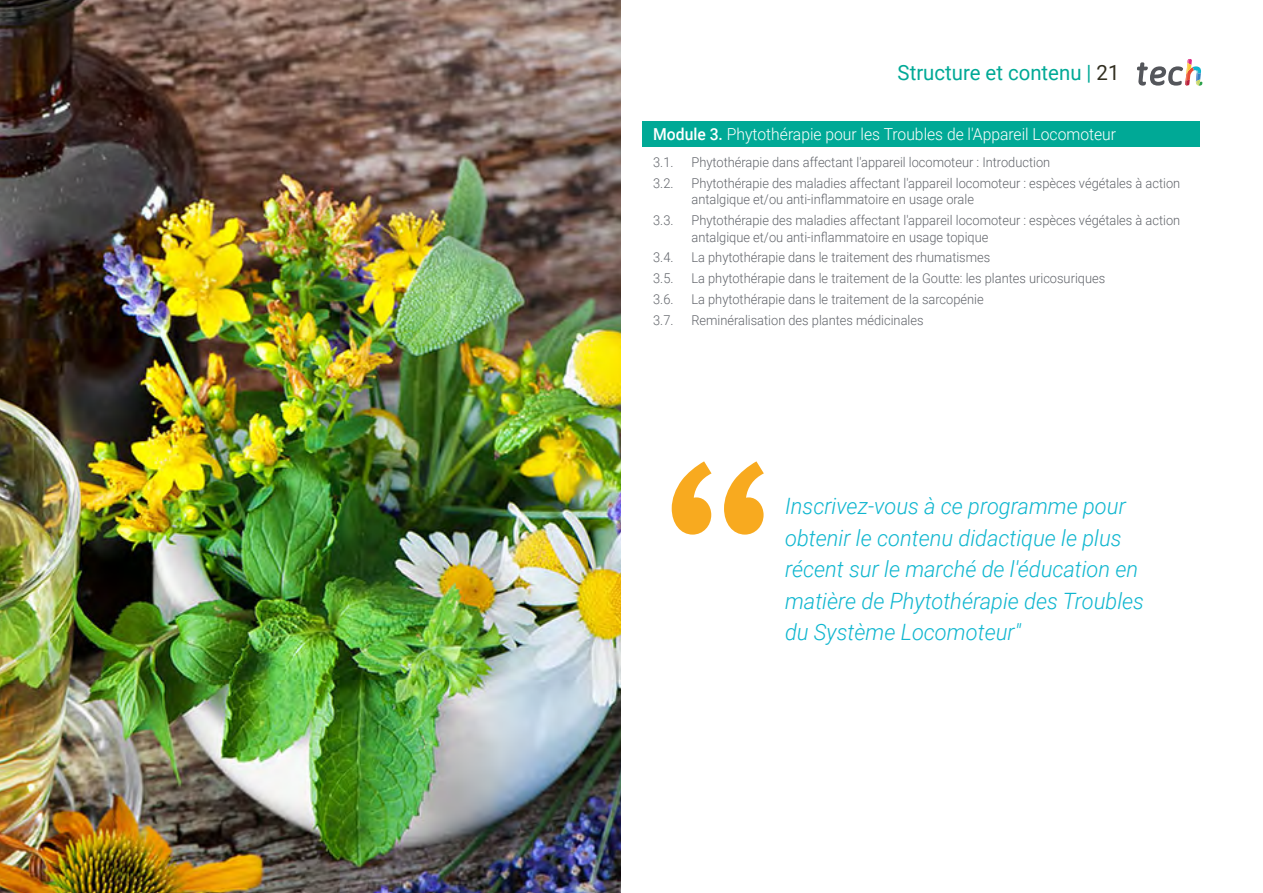
<style>
.page{position:relative;width:1263px;height:893px;background:#fff}
.page>*{position:absolute;margin:0;border:0;box-sizing:border-box;transform-origin:0 0}
.t1{font:italic 300 22.5px/31.5px "Roboto";color:#0fb6cf}
.t2{font:21px "Roboto";color:#00a996}
.t3{font:300 16.5px "Roboto";color:#fff;scale:.95 1}
.t4{font:300 13.5px/16.5px "Roboto";color:#61646a;scale:.95 1}
.s1{color:#312e20}
.s2{font-weight:500}
</style>
<div class="page">
<img style="left:0;top:0;width:621px;height:893px">
<div style="left:642px;top:121px;width:557px;height:25px;background:#00a996"></div>
<svg style="left:1137px;top:59px;width:65px;height:27px"></svg>
<svg style="left:672px;top:461px;width:92px;height:74px"></svg>
<h2 class="t2" style="left:898px;top:57px;width:223px">Structure et contenu | <span class="s1">21</span></h2>
<p class="t3" style="left:653px;top:123px;width:489px"><span class="s2">Module 3.</span> Phytothérapie pour les Troubles de l'Appareil Locomoteur</p>
<p class="t4" style="left:653px;top:154px;width:23px">3.1.</p>
<p class="t4" style="left:691px;top:154px;width:379px">Phytothérapie dans affectant l'appareil locomoteur : Introduction</p>
<p class="t4" style="left:653px;top:174px;width:23px">3.2.</p>
<p class="t4" style="left:691px;top:174px;width:516px">Phytothérapie des maladies affectant l'appareil locomoteur : espèces végétales à action antalgique et/ou anti-inflammatoire en usage orale</p>
<p class="t4" style="left:653px;top:212px;width:23px">3.3.</p>
<p class="t4" style="left:691px;top:212px;width:516px">Phytothérapie des maladies affectant l'appareil locomoteur : espèces végétales à action antalgique et/ou anti-inflammatoire en usage topique</p>
<p class="t4" style="left:653px;top:249px;width:23px">3.4.</p>
<p class="t4" style="left:691px;top:249px;width:316px">La phytothérapie dans le traitement des rhumatismes</p>
<p class="t4" style="left:653px;top:270px;width:23px">3.5.</p>
<p class="t4" style="left:691px;top:270px;width:437px">La phytothérapie dans le traitement de la Goutte: les plantes uricosuriques</p>
<p class="t4" style="left:653px;top:290px;width:23px">3.6.</p>
<p class="t4" style="left:691px;top:290px;width:309px">La phytothérapie dans le traitement de la sarcopénie</p>
<p class="t4" style="left:653px;top:311px;width:23px">3.7.</p>
<p class="t4" style="left:691px;top:311px;width:246px">Reminéralisation des plantes médicinales</p>
<h1 class="t1" style="left:785px;top:490px;width:360px">Inscrivez-vous à ce programme pour obtenir le contenu didactique le plus récent sur le marché de l'éducation en matière de Phytothérapie des Troubles du Système Locomoteur"</h1>
</div>
